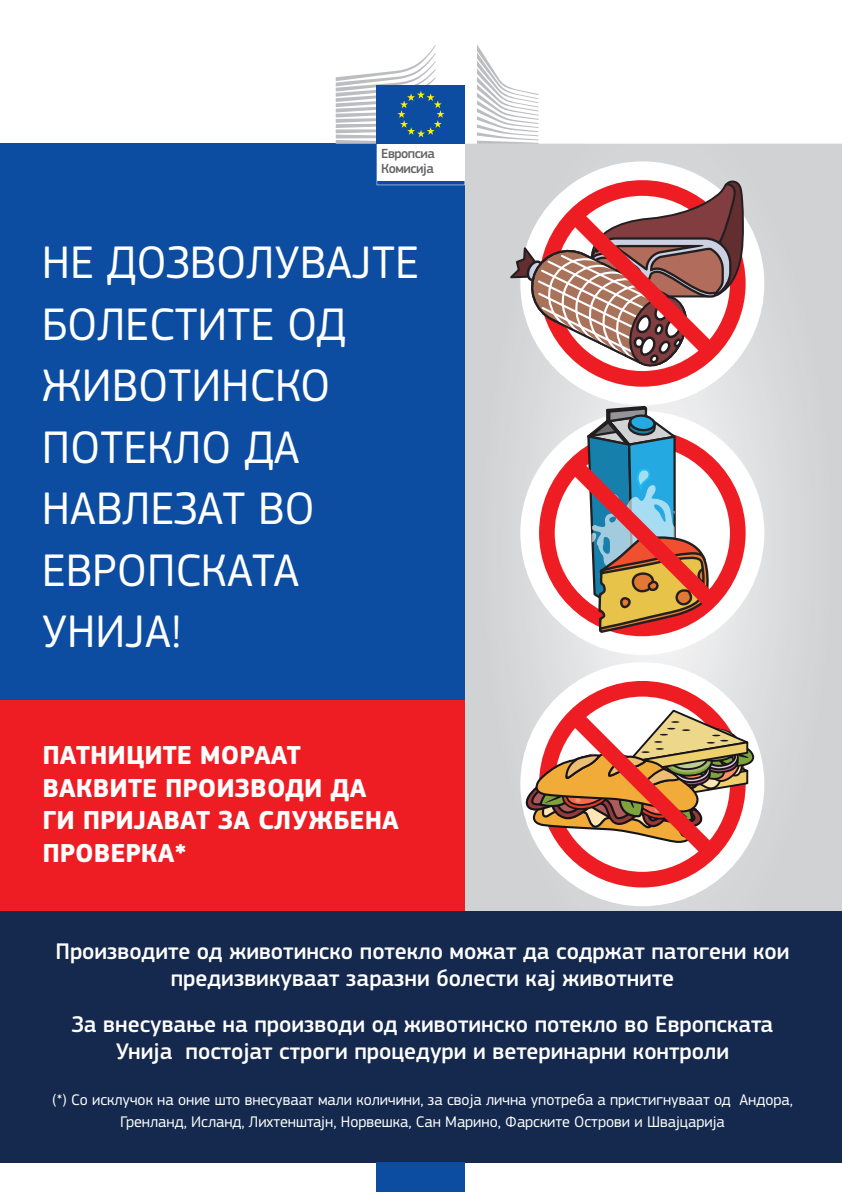
<style>
.page{position:relative;width:842px;height:1192px;background:#fff}
.page>*{position:absolute;margin:0;border:0;box-sizing:border-box;transform-origin:0 0}
.t1{font:47.5px/61.5px "EC Square Sans Pro";color:#fff}
.t2{font:700 27px/32.4px "EC Square Sans Pro";color:#fff}
.t3{font:500 23.5px/27.5px "EC Square Sans Pro";color:#fff;text-align:center}
.t4{font:16px/22.5px "EC Square Sans Pro";color:#fff;text-align:center}
.t5{font:500 13.75px/14.6px "EC Square Sans Pro";letter-spacing:-.035em;color:#636366}
</style>
<div class="page">
<svg style="left:464px;top:144px;width:378px;height:767px;background:#d3d4d7"></svg>
<div style="left:0;top:700px;width:464px;height:211px;background:#ee1d23"></div>
<div style="left:0;top:911px;width:842px;height:252px;background:#14294d"></div>
<div style="left:0;top:144px;width:464px;height:556px;background:#0d4da1"></div>
<div style="left:520px;top:161px;width:244px;height:244px;background:#fff;border-radius:50%"></div>
<div style="left:520px;top:411px;width:244px;height:244px;background:#fff;border-radius:50%"></div>
<svg style="left:506px;top:179px;width:241px;height:453px"></svg>
<div style="left:520px;top:662px;width:244px;height:244px;background:#fff;border-radius:50%"></div>
<div style="left:539px;top:681px;width:207px;height:206px;border:16px solid #ee1d23;border-radius:50%"></div>
<svg style="left:525px;top:693px;width:230px;height:182px"></svg>
<svg style="left:336px;top:45px;width:129px;height:140px"></svg>
<svg style="left:477px;top:45px;width:61px;height:99px"></svg>
<div style="left:377px;top:1163px;width:88px;height:29px;background:#0d4da1"></div>
<p class="t5" style="left:381px;top:147px;width:55px">Европсиа<br>Комисиjа</p>
<h1 class="t1" style="left:42px;top:232px;width:379px">НЕ ДОЗВОЛУВАЈТЕ<br>БОЛЕСТИТЕ ОД<br>ЖИВОТИНСКО<br>ПОТЕКЛО ДА<br>НАВЛЕЗАТ ВО<br>ЕВРОПСКАТА<br>УНИЈА!</h1>
<p class="t2" style="left:42px;top:740px;width:358px">ПАТНИЦИТЕ МОРААТ<br>ВАКВИТЕ ПРОИЗВОДИ ДА<br>ГИ ПРИЈАВАТ ЗА СЛУЖБЕНА<br>ПРОВЕРКА*</p>
<p class="t3" style="left:55px;top:938px;width:735px">Производите од животинско потекло можат да содржат патогени кои предизвикуваат заразни болести кај животните</p>
<p class="t3" style="left:72px;top:1011px;width:703px">За внесување на производи од животинско потекло во Европската<br>Унија постојат строги процедури и ветеринарни контроли</p>
<p class="t4" style="left:52px;top:1088px;width:742px">(*) Со исклучок на оние што внесуваат мали количини, за своја лична употреба а пристигнуваат од Андора,<br>Гренланд, Исланд, Лихтенштајн, Норвешка, Сан Марино, Фарските Острови и Швајцарија</p>
</div>
